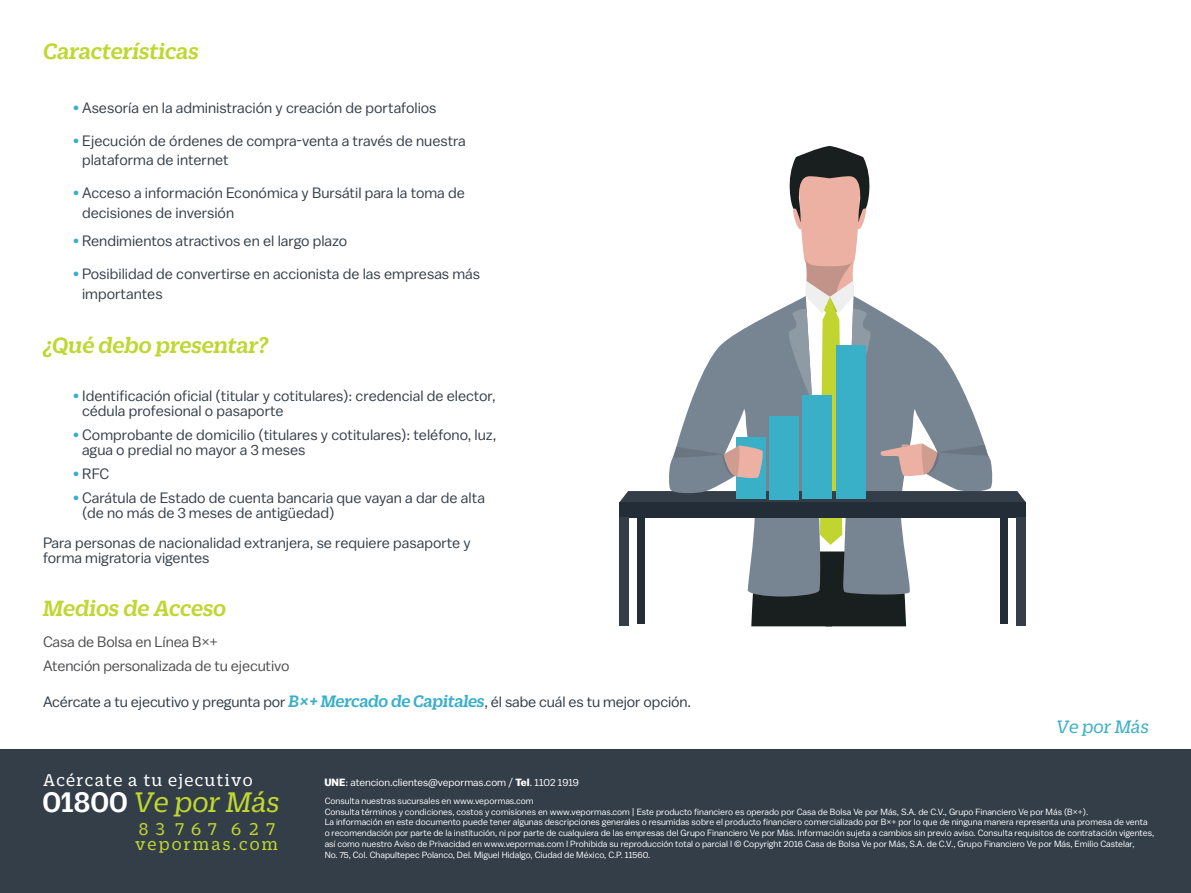
<style>
.page{position:relative;width:1191px;height:893px;background:#fff}
.page>*{position:absolute;margin:0;border:0;box-sizing:border-box;transform-origin:0 0}
.t1{font:italic 30.75px "Duplicate Slab";color:#bfd730}
.t2{font:italic 500 24px "Duplicate Slab";color:#bfd730}
.t3{font:italic 19.5px "Duplicate Slab";color:#3ab0c8}
.t4{font:18.6px "Duplicate Slab";letter-spacing:.115em;color:#bfd730}
.t5{font:18.6px "Duplicate Slab";letter-spacing:.065em;color:#fff}
.t6{font:15px/15px "Balto";color:#343e48}
.t7{font:15px "Balto";letter-spacing:-.01em;color:#2c3b46}
.t8{font:15px/24px "Balto";letter-spacing:-.01em;color:#4d4d4f}
.t9{font:10.5px "Balto";color:#fff}
.t10{font:9px/10.8px "Balto";color:#fff}
.s1{color:#38b3c7}
.s2{color:#3ab0c8}
.s3{font-family:"Duplicate Slab";font-weight:500;font-style:italic;font-size:18px;color:#3ab0c8}
.s4{font-weight:500;font-style:normal;color:#fff}
.s5{font-weight:700}
</style>
<div class="page">
<div style="left:0;top:750px;width:1191px;height:143px;background:#343e48"></div>
<svg style="left:619px;top:146px;width:406px;height:480px"></svg>
<div style="left:1000px;top:517px;width:8px;height:107px;background:#232d37"></div>
<div style="left:1016px;top:517px;width:9px;height:109px;background:#343e48"></div>
<div style="left:637px;top:517px;width:7px;height:107px;background:#232d37"></div>
<div style="left:619px;top:517px;width:10px;height:109px;background:#343e48"></div>
<h2 class="t2" style="left:43px;top:35px;width:157px">Características</h2>
<h3 class="t6" style="left:73px;top:100px;width:365px"><span class="s1">•</span> Asesoría en la administración y creación de portafolios</h3>
<h3 class="t6" style="left:82px;top:130px;width:385px;line-height:19.5px;text-indent:-9px"><span class="s2">•</span> Ejecución de órdenes de compra-venta a través de nuestra plataforma de internet</h3>
<h3 class="t6" style="left:82px;top:183px;width:384px;line-height:19.5px;text-indent:-9px"><span class="s2">•</span> Acceso a información Económica y Bursátil para la toma de decisiones de inversión</h3>
<h3 class="t6" style="left:73px;top:233px;width:276px"><span class="s2">•</span> Rendimientos atractivos en el largo plazo</h3>
<h3 class="t6" style="left:82px;top:264px;width:399px;line-height:19.5px;text-indent:-9px"><span class="s2">•</span> Posibilidad de convertirse en accionista de las empresas más importantes</h3>
<h2 class="t2" style="left:43px;top:329px;width:227px">¿Qué debo presentar?</h2>
<h3 class="t6" style="left:82px;top:388px;width:415px;text-indent:-9px"><span class="s2">•</span> Identificación oficial (titular y cotitulares): credencial de elector, cédula profesional o pasaporte</h3>
<h3 class="t6" style="left:82px;top:427px;width:416px;text-indent:-9px"><span class="s2">•</span> Comprobante de domicilio (titulares y cotitulares): teléfono, luz, agua o predial no mayor a 3 meses</h3>
<h3 class="t6" style="left:73px;top:466px;width:38px"><span class="s2">•</span> RFC</h3>
<h3 class="t6" style="left:82px;top:490px;width:404px;text-indent:-9px"><span class="s2">•</span> Carátula de Estado de cuenta bancaria que vayan a dar de alta (de no más de 3 meses de antigüedad)</h3>
<h3 class="t6" style="left:43px;top:535px;width:429px">Para personas de nacionalidad extranjera, se requiere pasaporte y forma migratoria vigentes</h3>
<h2 class="t2" style="left:43px;top:592px;width:185px">Medios de Acceso</h2>
<h3 class="t8" style="left:43px;top:630px;width:248px">Casa de Bolsa en Línea B×+<br>Atención personalizada de tu ejecutivo</h3>
<h3 class="t7" style="left:43px;top:692px;width:649px">Acércate a tu ejecutivo y pregunta por <span class="s3">B×+ Mercado de Capitales</span>, él sabe cuál es tu mejor opción.</h3>
<h3 class="t3" style="left:1056px;top:714px;width:94px">Ve por Más</h3>
<h3 class="t5" style="left:43px;top:768px;width:211px">Acércate a tu ejecutivo</h3>
<h1 class="t1" style="left:43px;top:782px;width:238px"><span class="s4">01800</span> Ve por Más</h1>
<h3 class="t4" style="left:139px;top:817px;width:138px">83 767 627</h3>
<h3 class="t4" style="left:135px;top:832px;width:144px">vepormas.com</h3>
<p class="t9" style="left:324px;top:776px;width:256px"><span class="s5">UNE</span>: atencion.clientes@vepormas.com / <span class="s5">Tel</span>. 1102 1919</p>
<p class="t10" style="left:325px;top:795px;width:831px">Consulta nuestras sucursales en www.vepormas.com<br>Consulta términos y condiciones, costos y comisiones en www.vepormas.com | Este producto financiero es operado por Casa de Bolsa Ve por Más, S.A. de C.V., Grupo Financiero Ve por Más (B×+).<br>La información en este documento puede tener algunas descripciones generales o resumidas sobre el producto financiero comercializado por B×+ por lo que de ninguna manera representa una promesa de venta o recomendación por parte de la institución, ni por parte de cualquiera de las empresas del Grupo Financiero Ve por Más. Información sujeta a cambios sin previo aviso. Consulta requisitos de contratación vigentes, así como nuestro Aviso de Privacidad en www.vepormas.com I Prohibida su reproducción total o parcial I © Copyright 2016 Casa de Bolsa Ve por Más, S.A. de C.V., Grupo Financiero Ve por Más, Emilio Castelar,<br>No. 75, Col. Chapultepec Polanco, Del. Miguel Hidalgo, Ciudad de México, C.P. 11560.</p>
</div>
